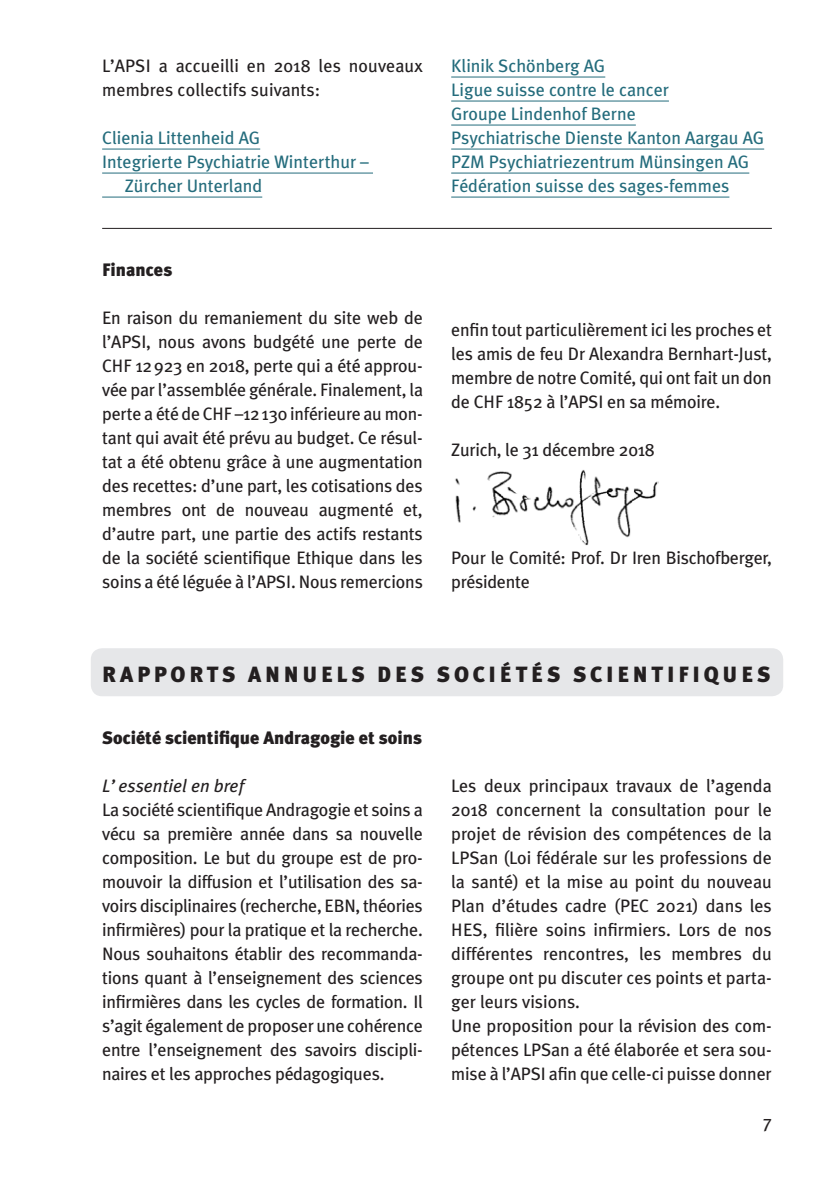
<style>
.page{position:relative;width:840px;height:1191px;background:#fff}
.page>*{position:absolute;margin:0;border:0;box-sizing:border-box;transform-origin:0 0}
.Titel{font:900 22px "Meta Plus";letter-spacing:.17em;color:#231f20}
.Grundschrift{font:18px/24px "Meta Plus";letter-spacing:-.01em;color:#231f20;text-align:justify}
.Grundschrift-2{font:18px/24px "Meta Plus";color:#246c7c}
.Untertitel{font:900 18px "Meta Plus";color:#231f20}
.untertitel_kursiv{font:italic 18px "Meta Plus";color:#231f20}
</style>
<div class="page">
<img style="left:455px;top:470px;width:203px;height:76px">
<div style="left:91px;top:648px;width:691px;height:48px;background:#e6e7e9;border-radius:11px"></div>
<hr style="left:102px;top:149px;width:158px;height:1px;background:#246c7c">
<hr style="left:102px;top:173px;width:271px;height:1px;background:#246c7c">
<hr style="left:102px;top:197px;width:160px;height:1px;background:#246c7c">
<hr style="left:102px;top:228px;width:669px;height:1px;background:#231f20">
<hr style="left:451px;top:77px;width:154px;height:1px;background:#246c7c">
<hr style="left:451px;top:101px;width:217px;height:1px;background:#246c7c">
<hr style="left:451px;top:125px;width:184px;height:1px;background:#246c7c">
<hr style="left:451px;top:149px;width:312px;height:1px;background:#246c7c">
<hr style="left:451px;top:173px;width:297px;height:1px;background:#246c7c">
<hr style="left:451px;top:197px;width:278px;height:1px;background:#246c7c">
<p class="Grundschrift" style="left:102px;top:54px;width:322px">L’APSI a accueilli en 2018 les nouveaux membres collectifs suivants:</p>
<p class="Grundschrift-2" style="left:102px;top:126px;width:159px">Clienia Littenheid AG</p>
<p class="Grundschrift-2" style="left:125px;top:150px;width:245px;text-indent:-23px">Integrierte Psychiatrie Winterthur –<br>Zürcher Unterland</p>
<p class="Untertitel" style="left:102px;top:259px;width:71px">Finances</p>
<p class="Grundschrift" style="left:102px;top:306px;width:322px">En raison du remaniement du site web de l’APSI, nous avons budgété une perte de CHF 12923 en 2018, perte qui a été approu&shy;vée par l’assemblée générale. Finalement, la perte a été de CHF –12130 inférieure au mon&shy;tant qui avait été prévu au budget. Ce résul&shy;tat a été obtenu grâce à une augmentation des recettes: d’une part, les cotisations des membres ont de nouveau augmenté et, d’autre part, une partie des actifs restants de la société scientifique Ethique dans les soins a été léguée à l’APSI. Nous remercions</p>
<p class="Grundschrift-2" style="left:451px;top:54px;width:155px">Klinik Schönberg AG</p>
<p class="Grundschrift-2" style="left:451px;top:78px;width:219px">Ligue suisse contre le cancer</p>
<p class="Grundschrift-2" style="left:451px;top:102px;width:186px">Groupe Lindenhof Berne</p>
<p class="Grundschrift-2" style="left:451px;top:126px;width:314px">Psychiatrische Dienste Kanton Aargau AG</p>
<p class="Grundschrift-2" style="left:451px;top:150px;width:299px">PZM Psychiatriezentrum Münsingen AG</p>
<p class="Grundschrift-2" style="left:451px;top:174px;width:279px">Fédération suisse des sages-femmes</p>
<p class="Grundschrift" style="left:451px;top:318px;width:322px">enfin tout particulièrement ici les proches et les amis de feu Dr Alexandra Bernhart-Just, membre de notre Comité, qui ont fait un don de CHF 1852 à l’APSI en sa mémoire.</p>
<p class="Grundschrift" style="left:451px;top:438px;width:205px">Zurich, le 31 décembre 2018</p>
<p class="Grundschrift" style="left:451px;top:546px;width:322px">Pour le Comité: Prof. Dr Iren Bischofberger, présidente</p>
<p class="Titel" style="left:102px;top:661px;width:669px">RAPPORTS ANNUELS DES SOCIÉTÉS SCIENTIFIQUES</p>
<p class="Untertitel" style="left:102px;top:727px;width:321px">Société scientifique Andragogie et soins</p>
<p class="untertitel_kursiv" style="left:102px;top:775px;width:143px">L’essentiel en bref</p>
<p class="Grundschrift" style="left:102px;top:798px;width:322px">La société scientifique Andragogie et soins a vécu sa première année dans sa nouvelle composition. Le but du groupe est de pro&shy;mouvoir la diffusion et l’utilisation des sa&shy;voirs disciplinaires (recherche, EBN, théories infirmières) pour la pratique et la recherche.<br>Nous souhaitons établir des recommanda&shy;tions quant à l’enseignement des sciences infirmières dans les cycles de formation. Il s’agit également de proposer une cohérence entre l’enseignement des savoirs discipli&shy;naires et les approches pédagogiques.</p>
<p class="Grundschrift" style="left:451px;top:774px;width:322px">Les deux principaux travaux de l’agenda 2018 concernent la consultation pour le projet de révision des compétences de la LPSan (Loi fédérale sur les professions de la santé) et la mise au point du nouveau Plan d’études cadre (PEC 2021) dans les HES, filière soins infirmiers. Lors de nos différentes rencontres, les membres du groupe ont pu discuter ces points et parta&shy;ger leurs visions.</p>
<p class="Grundschrift" style="left:451px;top:1014px;width:322px">Une proposition pour la révision des com&shy;pétences LPSan a été élaborée et sera sou&shy;mise à l’APSI afin que celle-ci puisse donner</p>
<p class="Grundschrift" style="left:762px;top:1110px;width:11px">7</p>
</div>
